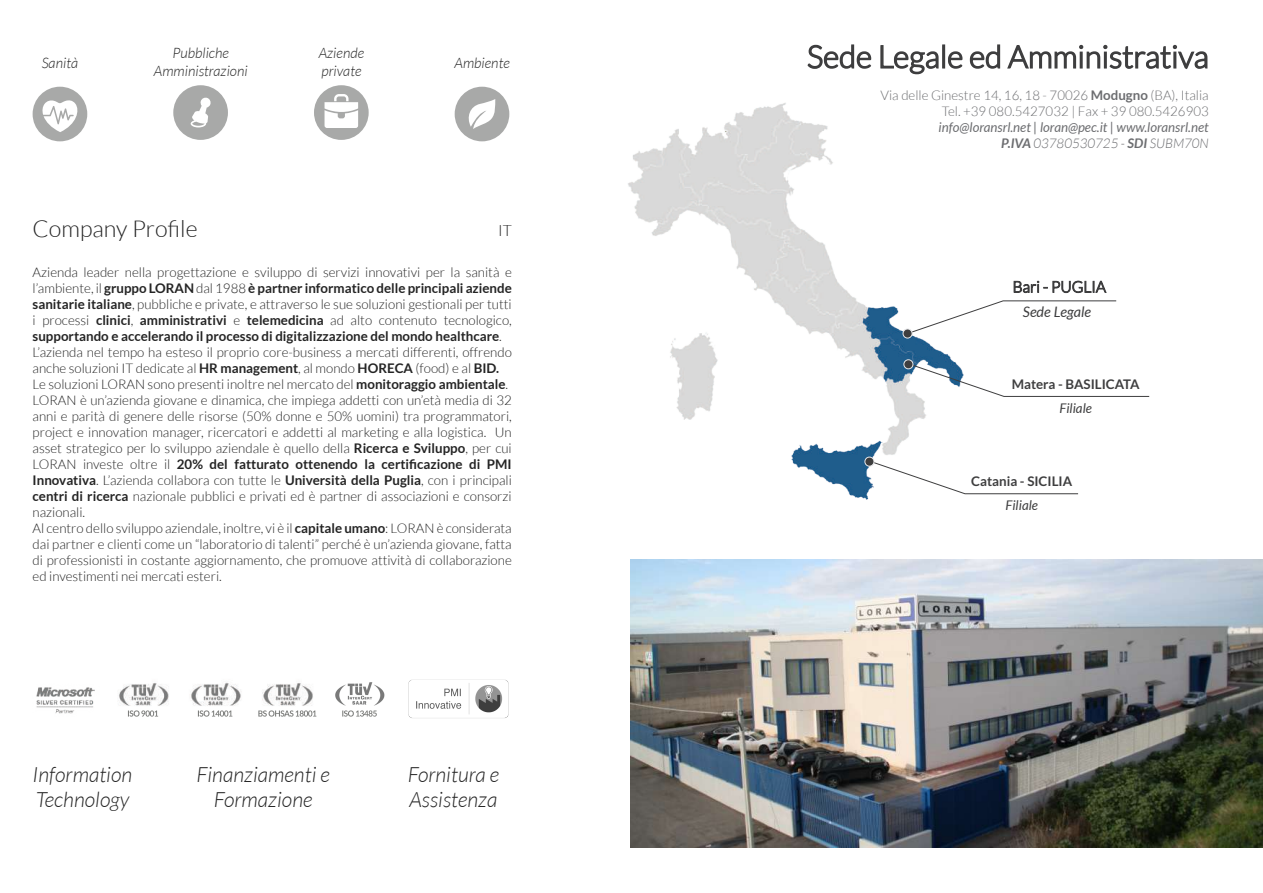
<style>
.page{position:relative;width:1263px;height:893px;background:#fff}
.page>*{position:absolute;margin:0;border:0;box-sizing:border-box;transform-origin:0 0}
.t1{font:300 23.25px "Lato";color:#242424}
.t2{font:italic 300 21.15px/25.3px "Lato";color:#242424}
.t3{font:300 15.6px "Lato";color:#242424}
.t4{font:italic 300 14.4px/17.2px "Lato";color:#242424;text-align:center}
.t5{font:italic 14.4px "Lato";color:#3e3e3f}
.t6{font:300 13.35px/15.9px "Lato";color:#242424}
.t7{font:300 13.35px/15.9px "Lato";color:#6c6d70;text-align:right}
.t8{font:italic 13.35px/15.9px "Lato";color:#6c6d70;text-align:right}
.t9{font:700 13.35px "Lato";color:#3e3e3f}
.t10{font:italic 13.35px "Lato";color:#3e3e3f}
.s1{font-weight:700}
.s2{font-weight:300}
</style>
<div class="page">
<img style="left:36px;top:682px;width:277px;height:35px">
<img style="left:335px;top:682px;width:50px;height:24px">
<svg style="left:342px;top:710px;width:35px;height:7px"></svg>
<svg style="left:128px;top:710px;width:30px;height:7px"></svg>
<svg style="left:198px;top:710px;width:34px;height:7px"></svg>
<svg style="left:258px;top:710px;width:58px;height:7px"></svg>
<div style="left:173px;top:85px;width:55px;height:55px;background:#a8a9a8;border-radius:50%"></div>
<svg style="left:191px;top:97px;width:20px;height:30px"></svg>
<div style="left:314px;top:85px;width:55px;height:55px;background:#a8a9a8;border-radius:50%"></div>
<svg style="left:324px;top:94px;width:34px;height:34px"></svg>
<div style="left:455px;top:87px;width:54px;height:54px;background:#a8a9a8;border-radius:50%"></div>
<svg style="left:468px;top:99px;width:28px;height:30px"></svg>
<div style="left:33px;top:87px;width:54px;height:54px;background:#a8a9a8;border-radius:50%"></div>
<svg style="left:42px;top:100px;width:36px;height:32px"></svg>
<svg style="left:807px;top:44px;width:65px;height:25px"></svg>
<svg style="left:880px;top:45px;width:59px;height:30px"></svg>
<div style="left:942px;top:44px;width:3px;height:25px;border:2px solid #3e3e3f"></div>
<svg style="left:948px;top:51px;width:15px;height:18px"></svg>
<svg style="left:969px;top:44px;width:239px;height:25px"></svg>
<img style="left:628px;top:103px;width:328px;height:396px">
<svg style="left:907px;top:277px;width:209px;height:57px"></svg>
<div style="left:903px;top:329px;width:9px;height:9px;background:#3e3e3f;border-radius:50%"></div>
<div style="left:903px;top:329px;width:9px;height:9px;border:1px solid #e6e7e9;border-radius:50%"></div>
<svg style="left:869px;top:461px;width:209px;height:33px"></svg>
<div style="left:865px;top:457px;width:9px;height:9px;background:#3e3e3f;border-radius:50%"></div>
<div style="left:864px;top:457px;width:10px;height:10px;border:1px solid #e6e7e9;border-radius:50%"></div>
<svg style="left:908px;top:363px;width:241px;height:34px"></svg>
<div style="left:904px;top:360px;width:9px;height:9px;background:#3e3e3f;border-radius:50%"></div>
<div style="left:903px;top:359px;width:10px;height:10px;border:1px solid #e6e7e9;border-radius:50%"></div>
<img style="left:408px;top:680px;width:101px;height:38px">
<img style="left:630px;top:559px;width:632px;height:288px">
<p class="t4" style="left:154px;top:45px;width:95px">Pubbliche<br>Amministrazioni</p>
<p class="t4" style="left:319px;top:45px;width:47px;text-align:left">Aziende private</p>
<p class="t4" style="left:42px;top:55px;width:38px">Sanità</p>
<p class="t4" style="left:454px;top:55px;width:57px">Ambiente</p>
<h1 class="t1" style="left:33px;top:216px;width:166px">Company Profile</h1>
<p class="t3" style="left:498px;top:222px;width:15px">IT</p>
<p class="t6" style="left:33px;top:264px;width:481px">Azienda leader nella progettazione e sviluppo di servizi innovativi per la sanità e l’ambiente, il <span class="s1">gruppo LORAN</span> dal 1988 <span class="s1">è partner informatico delle principali aziende sanitarie italiane</span>, pubbliche e private, e attraverso le sue soluzioni gestionali per tutti i processi <span class="s1">clinici</span>, <span class="s1">amministrativi</span> e <span class="s1">telemedicina</span> ad alto contenuto tecnologico, <span class="s1">supportando e accelerando il processo di digitalizzazione del mondo healthcare</span>.<br>L’azienda nel tempo ha esteso il proprio core-business a mercati differenti, offrendo anche soluzioni IT dedicate al <span class="s1">HR management</span>, al mondo <span class="s1">HORECA</span> (food) e al <span class="s1">BID.<br></span>Le soluzioni LORAN sono presenti inoltre nel mercato del <span class="s1">monitoraggio ambientale</span>.<br>LORAN è un’azienda giovane e dinamica, che impiega addetti con un’età media di 32 anni e parità di genere delle risorse (50% donne e 50% uomini) tra programmatori, project e innovation manager, ricercatori e addetti al marketing e alla logistica. Un asset strategico per lo sviluppo aziendale è quello della <span class="s1">Ricerca e Sviluppo</span>, per cui LORAN investe oltre il <span class="s1">20% del fatturato ottenendo la certificazione di PMI Innovativa</span>. L’azienda collabora con tutte le <span class="s1">Università della Puglia</span>, con i principali <span class="s1">centri di ricerca</span> nazionale pubblici e privati ed è partner di associazioni e consorzi nazionali.<br>Al centro dello sviluppo aziendale, inoltre, vi è il <span class="s1">capitale umano</span>: LORAN è considerata dai partner e clienti come un “laboratorio di talenti” perché è un’azienda giovane, fatta di professionisti in costante aggiornamento, che promuove attività di collaborazione ed investimenti nei mercati esteri.</p>
<h2 class="t2" style="left:33px;top:762px;width:101px">Information<br>Technology</h2>
<h2 class="t2" style="left:196px;top:762px;width:135px;text-align:center">Finanziamenti e<br>Formazione</h2>
<h2 class="t2" style="left:408px;top:762px;width:93px">Fornitura e<br>Assistenza</h2>
<p class="t7" style="left:880px;top:87px;width:330px">Via delle Ginestre 14, 16, 18 - 70026 <span class="s1">Modugno</span> (BA), Italia<br>Tel. +39 080.5427032 | Fax + 39 080.5426903</p>
<p class="t8" style="left:938px;top:119px;width:272px">info@loransrl.net | loran@pec.it | www.loransrl.net<br><span class="s1">P.IVA</span> <span class="s2">03780530725 -</span> <span class="s1">SDI</span> <span class="s2">SUBM70N</span></p>
<p class="t5" style="left:1023px;top:304px;width:70px">Sede Legale</p>
<p class="t9" style="left:1012px;top:376px;width:130px">Matera - BASILICATA</p>
<p class="t10" style="left:1059px;top:401px;width:34px">Filiale</p>
<p class="t9" style="left:971px;top:473px;width:102px">Catania - SICILIA</p>
<p class="t10" style="left:1005px;top:498px;width:34px">Filiale</p>
</div>
